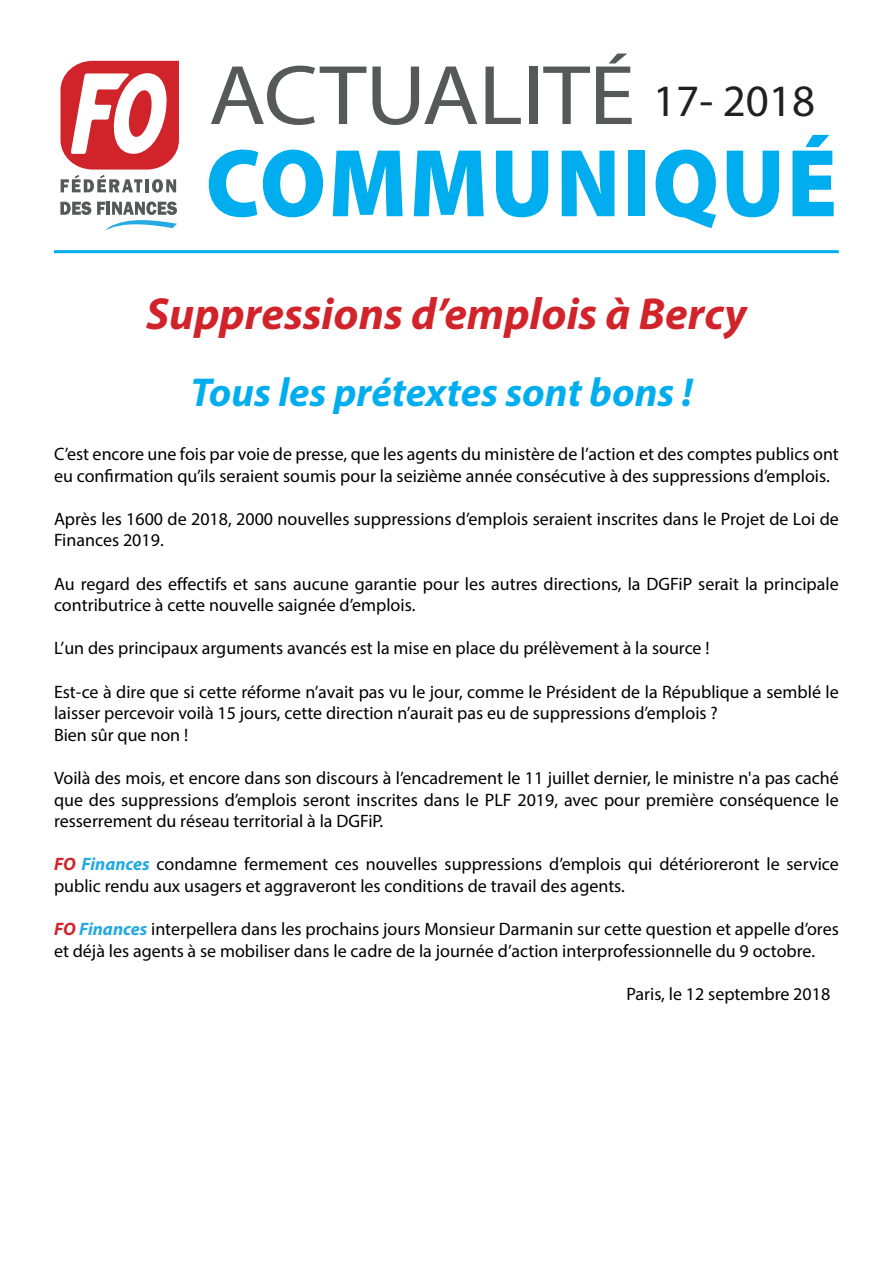
<style>
.page{position:relative;width:893px;height:1263px;background:#fff}
.page>*{position:absolute;margin:0;border:0;box-sizing:border-box;transform-origin:0 0}
.t1{font:italic 700 45px "Myriad Pro";color:#d1232a}
.t2{font:45px "Myriad Pro";color:#231f20}
.t3{font:italic 700 40.5px "Myriad Pro";color:#00aeef}
.t4{font:18px/21.6px "Myriad Pro";color:#000}
.s1{font-weight:700;font-style:italic;color:#d1232a}
.s2{font-weight:700;font-style:italic;color:#24aae1}
</style>
<div class="page">
<svg style="left:211px;top:66px;width:155px;height:59px"></svg>
<svg style="left:372px;top:67px;width:105px;height:58px"></svg>
<svg style="left:485px;top:67px;width:36px;height:57px"></svg>
<div style="left:529px;top:67px;width:8px;height:57px;background:#57585a"></div>
<svg style="left:543px;top:67px;width:47px;height:57px"></svg>
<svg style="left:596px;top:54px;width:36px;height:70px"></svg>
<svg style="left:209px;top:150px;width:114px;height:67px"></svg>
<svg style="left:333px;top:151px;width:70px;height:65px"></svg>
<svg style="left:414px;top:151px;width:70px;height:65px"></svg>
<svg style="left:496px;top:151px;width:52px;height:66px"></svg>
<svg style="left:562px;top:151px;width:52px;height:65px"></svg>
<div style="left:628px;top:151px;width:17px;height:65px;background:#00aeef"></div>
<svg style="left:656px;top:150px;width:60px;height:78px"></svg>
<svg style="left:727px;top:151px;width:52px;height:66px"></svg>
<svg style="left:792px;top:135px;width:42px;height:81px"></svg>
<hr style="left:54px;top:250px;width:785px;height:3px;background:#00aeef">
<svg style="left:60px;top:61px;width:119px;height:132px"></svg>
<svg style="left:60px;top:201px;width:31px;height:14px"></svg>
<svg style="left:97px;top:201px;width:80px;height:30px"></svg>
<p class="t2" style="left:653px;top:73px;width:163px">17- 2018</p>
<p class="t1" style="left:146px;top:285px;width:602px">Suppressions d’emplois à Bercy</p>
<p class="t3" style="left:190px;top:366px;width:504px">Tous les prétextes sont bons !</p>
<p class="t4" style="left:54px;top:443px;width:786px">C’est encore une fois par voie de presse, que les agents du ministère de l’action et des comptes publics ont eu confirmation qu’ils seraient soumis pour la seizième année consécutive à des suppressions d’emplois.</p>
<p class="t4" style="left:54px;top:508px;width:786px">Après les 1600 de 2018, 2000 nouvelles suppressions d’emplois seraient inscrites dans le Projet de Loi de<br>Finances 2019.</p>
<p class="t4" style="left:54px;top:572px;width:786px">Au regard des effectifs et sans aucune garantie pour les autres directions, la DGFiP serait la principale contributrice à cette nouvelle saignée d’emplois.</p>
<p class="t4" style="left:54px;top:637px;width:657px">L’un des principaux arguments avancés est la mise en place du prélèvement à la source !</p>
<p class="t4" style="left:54px;top:680px;width:786px">Est-ce à dire que si cette réforme n’avait pas vu le jour, comme le Président de la République a semblé le laisser percevoir voilà 15 jours, cette direction n’aurait pas eu de suppressions d’emplois ?</p>
<p class="t4" style="left:54px;top:724px;width:136px">Bien sûr que non !</p>
<p class="t4" style="left:54px;top:767px;width:786px;text-align:justify">Voilà des mois, et encore dans son discours à l’encadrement le 11 juillet dernier, le ministre n'a pas caché que des suppressions d’emplois seront inscrites dans le PLF 2019, avec pour première conséquence le resserrement du réseau territorial à la DGFiP.</p>
<p class="t4" style="left:54px;top:853px;width:786px"><span class="s1">FO</span> <span class="s2">Finances</span> condamne fermement ces nouvelles suppressions d’emplois qui détérioreront le service public rendu aux usagers et aggraveront les conditions de travail des agents.</p>
<p class="t4" style="left:54px;top:918px;width:786px"><span class="s1">FO</span> <span class="s2">Finances</span> interpellera dans les prochains jours Monsieur Darmanin sur cette question et appelle d’ores et déjà les agents à se mobiliser dans le cadre de la journée d’action interprofessionnelle du 9 octobre.</p>
<p class="t4" style="left:626px;top:983px;width:205px">Paris, le 12 septembre 2018</p>
</div>
